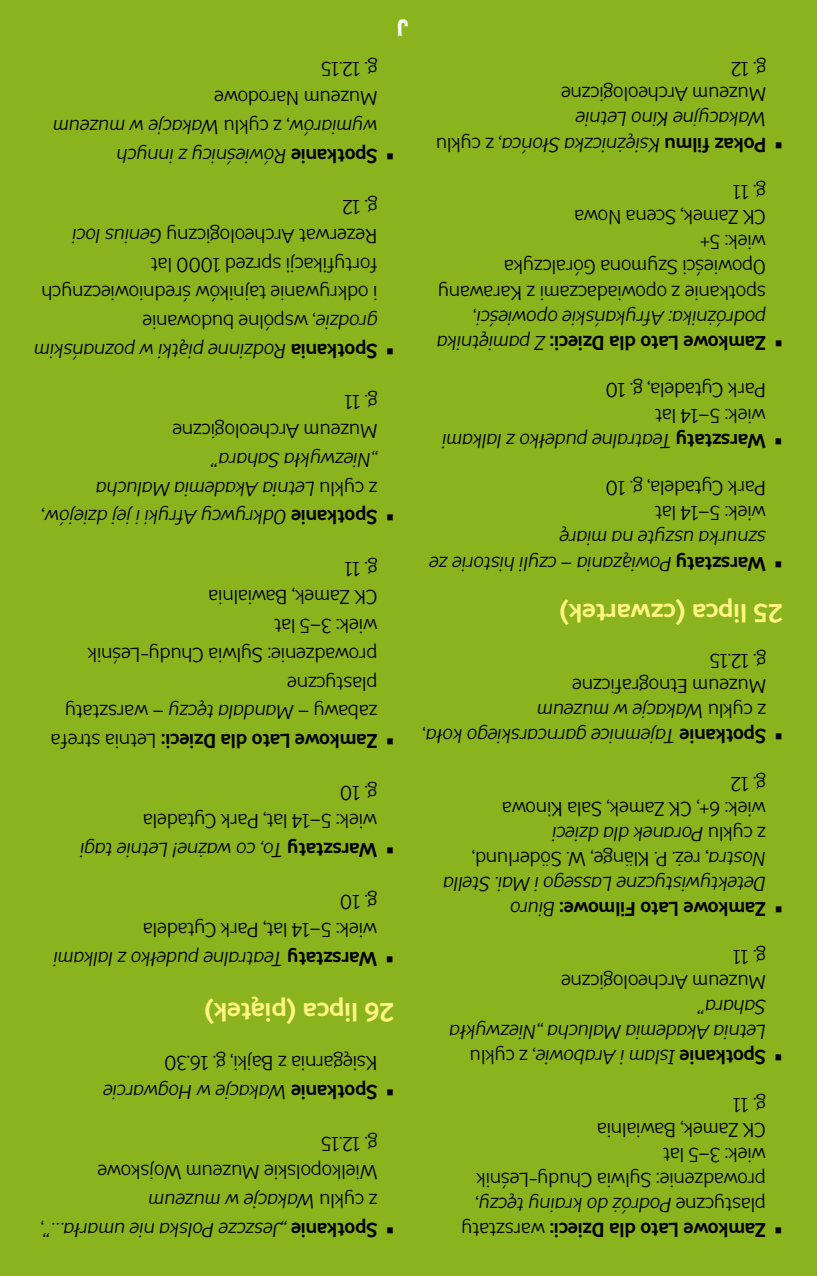
<style>
.page{position:relative;width:817px;height:1276px;background:#fff}
.page>*{position:absolute;margin:0;border:0;box-sizing:border-box;transform-origin:0 0}
.t1{font:700 26px "TT Souses";color:#fff482}
.t2{font:22px "WCROUGHTRAD Bta";color:#fff}
.t3{font:20px/25px "TT Souses";color:#000;scale:.95 1}
.t4{font:italic 20px/25px "TT Souses";color:#000;scale:.95 1}
.s1{font-weight:700;font-style:normal}
.s2{font-style:normal}
.s3{font-weight:700}
.s4{font-style:italic}
</style>
<div class="page">
<div style="left:0;top:0;width:816px;height:1276px;background:#8ab31d"></div>
<p class="t2" style="left:409px;top:41px;width:14px;rotate:-180deg">J</p>
<p class="t4" style="left:377px;top:170px;width:343px;line-height:28.8px;text-indent:-17px;rotate:-180deg">▪ <span class="s1">Spotkanie</span> Rówieśnicy z innych wymiarów<span class="s2">, z cyklu</span> Wakacje w muzeum<br><span class="s2">Muzeum Narodowe<br>g. 12.15</span></p>
<p class="t3" style="left:377px;top:365px;width:363px;line-height:28.8px;text-indent:-17px;rotate:-180deg">▪ <span class="s3">Spotkania</span> <span class="s4">Rodzinne piątki w poznańskim grodzie</span>, wspólne budowanie<br>i odkrywanie tajników średniowiecznych fortyfikacji sprzed 1000 lat<br>Rezerwat Archeologiczny <span class="s4">Genius loci<br></span>g. 12</p>
<p class="t3" style="left:377px;top:446px;width:217px;line-height:28.8px;rotate:-180deg">Muzeum Archeologiczne g. 11</p>
<p class="t4" style="left:377px;top:532px;width:355px;line-height:28.8px;text-indent:-17px;rotate:-180deg">▪ <span class="s1">Spotkanie</span> Odkrywcy Afryki i jej dziejów<span class="s2">, z cyklu</span> Letnia Akademia Malucha „Niezwykła Sahara”</p>
<p class="t3" style="left:377px;top:756px;width:345px;line-height:28.8px;text-indent:-17px;rotate:-180deg">▪ <span class="s3">Zamkowe Lato dla Dzieci:</span> Letnia strefa zabawy – <span class="s4">Mandala tęczy</span> – warsztaty plastyczne<br>prowadzenie: Sylwia Chudy-Leśnik wiek: 3–5 lat<br>CK Zamek, Bawialnia<br>g. 11</p>
<p class="t3" style="left:377px;top:865px;width:314px;line-height:28.8px;text-indent:-17px;rotate:-180deg">▪ <span class="s3">Warsztaty</span> <span class="s4">To, co ważne! Letnie tagi </span>wiek: 5–14 lat, Park Cytadela<br>g. 10</p>
<p class="t3" style="left:377px;top:974px;width:342px;line-height:28.8px;text-indent:-17px;rotate:-180deg">▪ <span class="s3">Warsztaty</span> <span class="s4">Teatralne pudełko z lalkami </span>wiek: 5–14 lat, Park Cytadela<br>g. 10</p>
<h1 class="t1" style="left:394px;top:1030px;width:192px;rotate:-180deg">26 lipca (piątek)</h1>
<p class="t3" style="left:377px;top:1107px;width:290px;line-height:28.8px;text-indent:-17px;rotate:-180deg">▪ <span class="s3">Spotkanie</span> <span class="s4">Wakacje w Hogwarcie<br></span>Księgarnia z Bajki, g. 16.30</p>
<p class="t3" style="left:377px;top:1244px;width:355px;line-height:28.8px;text-indent:-17px;rotate:-180deg">▪ <span class="s3">Spotkanie</span> <span class="s4">„Jeszcze Polska nie umarła…”</span>, z cyklu <span class="s4">Wakacje w muzeum<br></span>Wielkopolskie Muzeum Wojskowe<br>g. 12.15</p>
<p class="t3" style="left:765px;top:107px;width:217px;rotate:-180deg">Muzeum Archeologiczne g. 12</p>
<p class="t4" style="left:765px;top:157px;width:349px;text-indent:-17px;rotate:-180deg">▪ <span class="s1">Pokaz filmu</span> Księżniczka Słońca<span class="s2">, z cyklu<br></span>Wakacyjne Kino Letnie</p>
<p class="t3" style="left:765px;top:355px;width:348px;text-indent:-17px;rotate:-180deg">▪ <span class="s3">Zamkowe Lato dla Dzieci:</span> <span class="s4">Z pamiętnika podróżnika: Afrykańskie opowieści</span>, spotkanie z opowiadaczami z Karawany<br>Opowieści Szymona Góralczyka<br>wiek: 5+<br>CK Zamek, Scena Nowa<br>g. 11</p>
<p class="t3" style="left:765px;top:453px;width:342px;text-indent:-17px;rotate:-180deg">▪ <span class="s3">Warsztaty</span> <span class="s4">Teatralne pudełko z lalkami </span>wiek: 5–14 lat<br>Park Cytadela, g. 10</p>
<p class="t3" style="left:765px;top:526px;width:170px;rotate:-180deg">wiek: 5–14 lat<br>Park Cytadela, g. 10</p>
<p class="t4" style="left:765px;top:576px;width:356px;text-indent:-17px;rotate:-180deg">▪ <span class="s1">Warsztaty</span> Powiązania – czyli historie ze sznurka uszyte na miarę</p>
<h1 class="t1" style="left:782px;top:631px;width:225px;rotate:-180deg">25 lipca (czwartek)</h1>
<p class="t4" style="left:765px;top:748px;width:363px;text-indent:-17px;rotate:-180deg">▪ <span class="s1">Spotkanie</span> Tajemnice garncarskiego koła<span class="s2">, z cyklu</span> Wakacje w muzeum<br><span class="s2">Muzeum Etnograficzne<br>g. 12.15</span></p>
<p class="t3" style="left:765px;top:921px;width:341px;text-indent:-17px;rotate:-180deg">▪ <span class="s3">Zamkowe Lato Filmowe:</span> <span class="s4">Biuro<br>Detektywistyczne Lassego i Mai. Stella<br>Nostra</span>, reż. P. Klänge, W. Söderlund,<br>z cyklu <span class="s4">Poranek dla dzieci<br></span>wiek: 6+, CK Zamek, Sala Kinowa<br>g. 12</p>
<p class="t3" style="left:765px;top:994px;width:217px;rotate:-180deg">Muzeum Archeologiczne g. 11</p>
<p class="t4" style="left:765px;top:1069px;width:334px;text-indent:-17px;rotate:-180deg">▪ <span class="s1">Spotkanie</span> Islam i Arabowie<span class="s2">, z cyklu<br></span>Letnia Akademia Malucha „Niezwykła<br>Sahara”</p>
<p class="t3" style="left:765px;top:1242px;width:322px;text-indent:-17px;rotate:-180deg">▪ <span class="s3">Zamkowe Lato dla Dzieci:</span> warsztaty plastyczne <span class="s4">Podróż do krainy tęczy</span>, prowadzenie: Sylwia Chudy-Leśnik wiek: 3–5 lat<br>CK Zamek, Bawialnia<br>g. 11</p>
</div>
